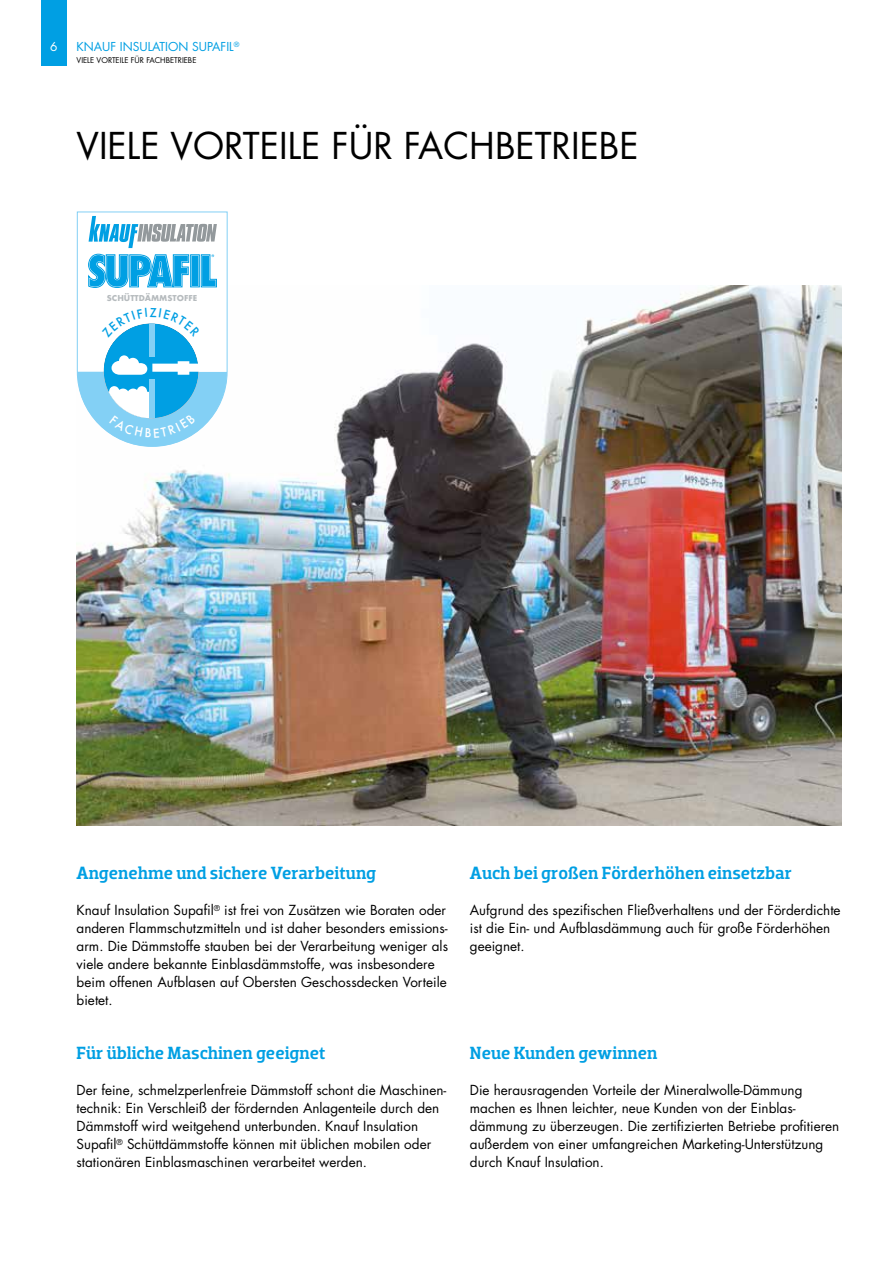
<style>
.page{position:relative;width:893px;height:1263px;background:#fff}
.page>*{position:absolute;margin:0;border:0;box-sizing:border-box;transform-origin:0 0}
.t1{font:36px "Futura Std";color:#000}
.t2{font:500 18px "Dobra Slab";color:#009fe3}
.t3{font:13.5px/18px "Futura Std";color:#000}
.t4{font:12px "Futura Std";color:#009fe3}
.t5{font:12px "Futura Std";color:#fff}
.t6{font:700 8.85px "Futura";color:#b6bbbe}
.t7{font:7.65px "Futura Std";color:#000}
</style>
<div class="page">
<img style="left:77px;top:285px;width:765px;height:540px">
<div style="left:41px;top:0;width:26px;height:65px;background:#009fe3"></div>
<svg style="left:77px;top:211px;width:151px;height:236px"></svg>
<p class="t5" style="left:50px;top:39px;width:9px">6</p>
<p class="t4" style="left:77px;top:39px;width:164px">KNAUF INSULATION SUPAFIL<sup>®</sup></p>
<p class="t7" style="left:77px;top:55px;width:121px">VIELE VORTEILE FÜR FACHBETRIEBE</p>
<h1 class="t1" style="left:77px;top:123px;width:564px">VIELE VORTEILE FÜR FACHBETRIEBE</h1>
<p class="t6" style="left:107px;top:292px;width:92px">SCHÜTTDÄMMSTOFFE</p>
<h2 class="t2" style="left:77px;top:862px;width:301px">Angenehme und sichere Verarbeitung</h2>
<p class="t3" style="left:77px;top:901px;width:373px">Knauf Insulation Supafil<sup>®</sup> ist frei von Zusätzen wie Boraten oder anderen Flammschutzmitteln und ist daher besonders emissions&shy;arm. Die Dämmstoffe stauben bei der Verarbeitung weniger als viele andere bekannte Einblasdämmstoffe, was insbesondere beim offenen Aufblasen auf Obersten Geschossdecken Vorteile bietet.</p>
<h2 class="t2" style="left:77px;top:1042px;width:250px">Für übliche Maschinen geeignet</h2>
<p class="t3" style="left:77px;top:1081px;width:371px">Der feine, schmelzperlenfreie Dämmstoff schont die Maschinen&shy;technik: Ein Verschleiß der fördernden Anlagenteile durch den Dämmstoff wird weitgehend unterbunden. Knauf Insulation Supafil<sup>®</sup> Schüttdämmstoffe können mit üblichen mobilen oder stationären Einblasmaschinen verarbeitet werden.</p>
<h2 class="t2" style="left:470px;top:862px;width:323px">Auch bei großen Förderhöhen einsetzbar</h2>
<p class="t3" style="left:470px;top:901px;width:372px">Aufgrund des spezifischen Fließverhaltens und der Förderdichte ist die Ein- und Aufblasdämmung auch für große Förderhöhen geeignet.</p>
<h2 class="t2" style="left:470px;top:1042px;width:189px">Neue Kunden gewinnen</h2>
<p class="t3" style="left:470px;top:1081px;width:371px">Die herausragenden Vorteile der Mineralwolle-Dämmung machen es Ihnen leichter, neue Kunden von der Einblas&shy;dämmung zu überzeugen. Die zertifizierten Betriebe profitieren außerdem von einer umfangreichen Marketing-Unterstützung durch Knauf Insulation.</p>
</div>
